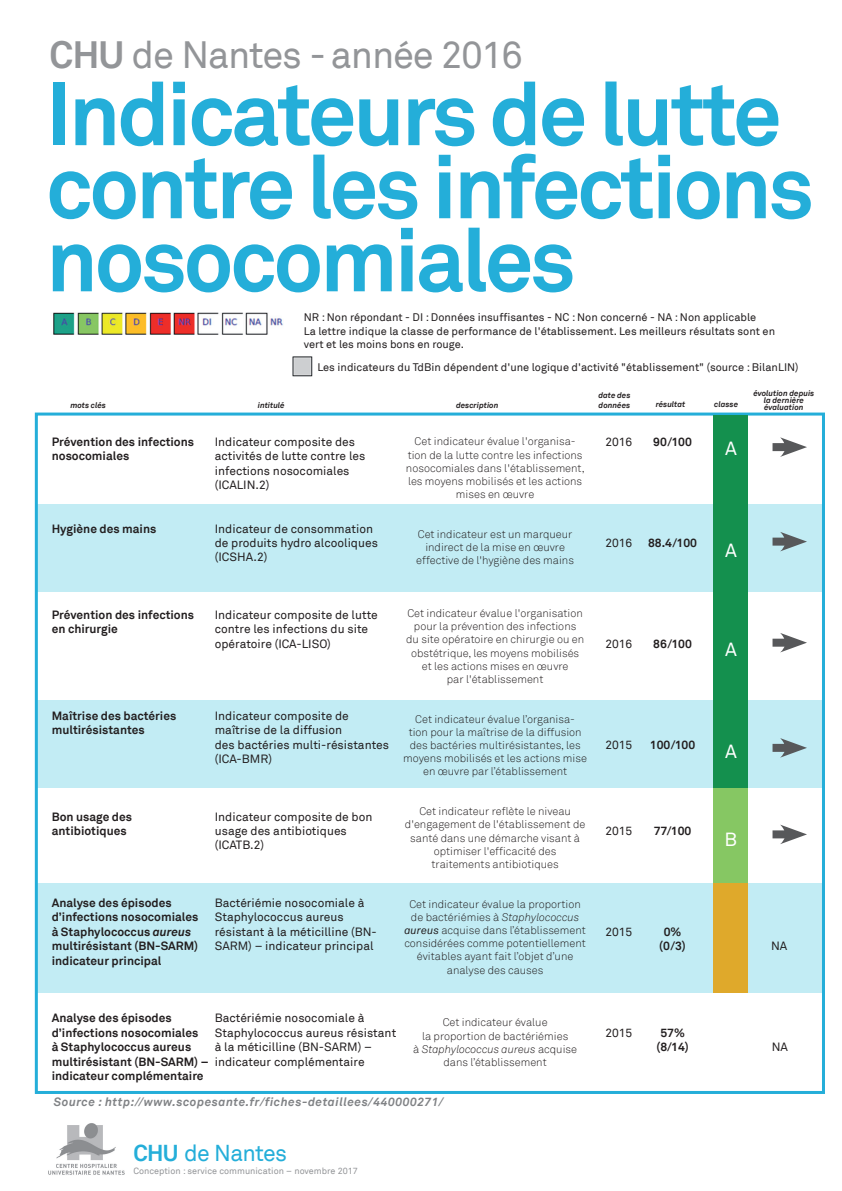
<style>
.page{position:relative;width:842px;height:1191px;background:#fff}
.page>*{position:absolute;margin:0;border:0;box-sizing:border-box;transform-origin:0 0}
.t1{font:700 88px/73px "Akkurat";letter-spacing:-.04em;color:#24aed9}
.t2{font:38px "Akkurat";letter-spacing:-.03em;color:#939598}
.t3{font:23px "Akkurat";letter-spacing:-.03em;color:#24aed9}
.t4{font:19px "Akkurat";color:#fff}
.t5{font:12px/14.4px "Akkurat";color:#231f20}
.t6{font:700 12px/14.4px "Akkurat";color:#231f20}
.t7{font:italic 700 12px "Akkurat";letter-spacing:.04em;color:#808285}
.t8{font:300 11px/13.2px "Akkurat";color:#231f20;text-align:center}
.t9{font:11px/13.2px "Akkurat";color:#231f20}
.t10{font:9px "Akkurat";color:#939598}
.t11{font:italic 700 8px/7px "Akkurat";color:#231f20}
.s1{font-weight:700}
.s2{font-style:italic}
.s3{font-weight:400;font-style:italic}
</style>
<div class="page">
<img style="left:48px;top:1123px;width:77px;height:52px">
<div style="left:37px;top:504px;width:788px;height:88px;background:#c2ecf4"></div>
<div style="left:36px;top:883px;width:789px;height:110px;background:#c2ecf4"></div>
<div style="left:36px;top:700px;width:789px;height:88px;background:#c2ecf4"></div>
<div style="left:35px;top:412px;width:790px;height:682px;border:3px solid #24aed9"></div>
<div style="left:714px;top:415px;width:34px;height:89px;background:#14904e"></div>
<div style="left:714px;top:504px;width:34px;height:88px;background:#14904e"></div>
<div style="left:714px;top:592px;width:34px;height:108px;background:#14904e"></div>
<div style="left:714px;top:700px;width:34px;height:88px;background:#14904e"></div>
<div style="left:714px;top:788px;width:34px;height:95px;background:#86c763"></div>
<div style="left:714px;top:883px;width:34px;height:110px;background:#dfa92b"></div>
<div style="left:772px;top:443px;width:19px;height:8px;background:#57585a"></div>
<svg style="left:780px;top:437px;width:27px;height:20px"></svg>
<div style="left:772px;top:537px;width:19px;height:8px;background:#57585a"></div>
<svg style="left:780px;top:532px;width:27px;height:19px"></svg>
<div style="left:772px;top:638px;width:19px;height:8px;background:#57585a"></div>
<svg style="left:780px;top:633px;width:27px;height:19px"></svg>
<div style="left:772px;top:744px;width:19px;height:8px;background:#57585a"></div>
<svg style="left:780px;top:738px;width:27px;height:19px"></svg>
<div style="left:772px;top:830px;width:19px;height:8px;background:#57585a"></div>
<svg style="left:780px;top:824px;width:27px;height:20px"></svg>
<img style="left:53px;top:312px;width:230px;height:23px">
<img style="left:292px;top:356px;width:21px;height:21px">
<h2 class="t2" style="left:50px;top:32px;width:475px"><span class="s1">CHU</span> de Nantes - année 2016</h2>
<h1 class="t1" style="left:46px;top:78px;width:770px">Indicateurs de lutte contre les infections nosocomiales</h1>
<p class="t9" style="left:304px;top:311px;width:473px">NR : Non répondant - DI : Données insuffisantes - NC : Non concerné - NA : Non applicable<br>La lettre indique la classe de performance de l'établissement. Les meilleurs résultats sont en vert et les moins bons en rouge.</p>
<p class="t9" style="left:317px;top:361px;width:483px">Les indicateurs du TdBin dépendent d'une logique d'activité "établissement" (source : BilanLIN)</p>
<p class="t11" style="left:70px;top:402px;width:37px">mots clés</p>
<p class="t11" style="left:258px;top:402px;width:28px">intitulé</p>
<p class="t11" style="left:456px;top:401px;width:44px">description</p>
<p class="t11" style="left:598px;top:390px;width:34px;line-height:9.6px">date des données</p>
<p class="t11" style="left:656px;top:401px;width:31px">résultat</p>
<p class="t11" style="left:714px;top:400px;width:25px">classe</p>
<p class="t11" style="left:753px;top:390px;width:63px;text-align:center">évolution depuis la dernière évaluation</p>
<p class="t6" style="left:52px;top:435px;width:144px">Prévention des infections nosocomiales</p>
<p class="t6" style="left:52px;top:521px;width:106px">Hygiène des mains</p>
<p class="t5" style="left:215px;top:435px;width:152px">Indicateur composite des activités de lutte contre les infections nosocomiales (ICALIN.2)</p>
<p class="t5" style="left:215px;top:521px;width:165px">Indicateur de consommation de produits hydro alcooliques (ICSHA.2)</p>
<p class="t8" style="left:406px;top:435px;width:180px">Cet indicateur évalue l'organisa&shy;tion de la lutte contre les infections nosocomiales dans l'établissement, les moyens mobilisés et les actions mises en œuvre</p>
<p class="t8" style="left:416px;top:527px;width:159px">Cet indicateur est un marqueur indirect de la mise en œuvre effective de l'hygiène des mains</p>
<p class="t6" style="left:52px;top:607px;width:144px">Prévention des infections en chirurgie</p>
<p class="t6" style="left:52px;top:708px;width:126px">Maîtrise des bactéries multirésistantes</p>
<p class="t6" style="left:52px;top:809px;width:82px">Bon usage des antibiotiques</p>
<p class="t6" style="left:52px;top:895px;width:148px">Analyse des épisodes d’infections nosocomiales à Staphylococcus <span class="s2">aureus </span>multirésistant (BN-SARM) indicateur principal</p>
<p class="t5" style="left:215px;top:608px;width:164px">Indicateur composite de lutte contre les infections du site opératoire (ICA-LISO)</p>
<p class="t5" style="left:215px;top:708px;width:176px">Indicateur composite de maîtrise de la diffusion<br>des bactéries multi-résistantes (ICA-BMR)</p>
<p class="t5" style="left:215px;top:809px;width:159px">Indicateur composite de bon usage des antibiotiques (ICATB.2)</p>
<p class="t5" style="left:215px;top:896px;width:163px">Bactériémie nosocomiale à<br>Staphylococcus aureus résistant à la méticilline (BN-<br>SARM) – indicateur principal</p>
<p class="t8" style="left:406px;top:607px;width:179px">Cet indicateur évalue l'organisation pour la prévention des infections du site opératoire en chirurgie ou en obstétrique, les moyens mobilisés et les actions mises en œuvre<br>par l'établissement</p>
<p class="t8" style="left:403px;top:712px;width:185px">Cet indicateur évalue l’organisa-<br>tion pour la maîtrise de la diffusion des bactéries multirésistantes, les moyens mobilisés et les actions mise en œuvre par l’établissement</p>
<p class="t8" style="left:405px;top:805px;width:182px">Cet indicateur reflète le niveau d'engagement de l'établissement de santé dans une démarche visant à optimiser l'efficacité des traitements antibiotiques</p>
<p class="t8" style="left:404px;top:897px;width:183px">Cet indicateur évalue la proportion de bactériémies à <span class="s2">Staphylococcus </span><span class="s3">aureus</span> acquise dans l’établissement considérées comme potentiellement évitables ayant fait l’objet d’une analyse des causes</p>
<p class="t6" style="left:52px;top:1011px;width:158px">Analyse des épisodes d’infections nosocomiales<br>à Staphylococcus aureus multirésistant (BN-SARM) – indicateur complémentaire</p>
<p class="t5" style="left:215px;top:1011px;width:183px">Bactériémie nosocomiale à<br>Staphylococcus aureus résistant à la méticilline (BN-SARM) – indicateur complémentaire</p>
<p class="t7" style="left:54px;top:1094px;width:391px">Source : http://www.scopesante.fr/fiches-detaillees/440000271/</p>
<p class="t8" style="left:413px;top:1016px;width:166px">Cet indicateur évalue<br>la proportion de bactériémies<br>à <span class="s2">Staphylococcus aureus</span> acquise dans l’établissement</p>
<h3 class="t3" style="left:133px;top:1139px;width:155px"><span class="s1">CHU</span> de Nantes</h3>
<p class="t10" style="left:133px;top:1165px;width:226px">Conception : service communication – novembre 2017</p>
<p class="t5" style="left:605px;top:435px;width:28px">2016</p>
<p class="t6" style="left:653px;top:435px;width:40px">90/100</p>
<p class="t5" style="left:605px;top:536px;width:28px">2016</p>
<p class="t6" style="left:648px;top:535px;width:50px">88.4/100</p>
<p class="t5" style="left:605px;top:636px;width:28px">2016</p>
<p class="t6" style="left:653px;top:636px;width:40px">86/100</p>
<p class="t5" style="left:605px;top:737px;width:28px">2015</p>
<p class="t6" style="left:650px;top:737px;width:47px">100/100</p>
<p class="t5" style="left:605px;top:824px;width:28px">2015</p>
<p class="t6" style="left:654px;top:823px;width:39px">77/100</p>
<p class="t5" style="left:605px;top:924px;width:28px">2015</p>
<p class="t6" style="left:659px;top:924px;width:28px;text-align:center">0% (0/3)</p>
<p class="t5" style="left:605px;top:1025px;width:28px">2015</p>
<p class="t6" style="left:656px;top:1025px;width:34px;text-align:center">57% (8/14)</p>
<h3 class="t4" style="left:725px;top:437px;width:13px">A</h3>
<h3 class="t4" style="left:725px;top:539px;width:13px">A</h3>
<h3 class="t4" style="left:725px;top:638px;width:13px">A</h3>
<h3 class="t4" style="left:725px;top:740px;width:13px">A</h3>
<h3 class="t4" style="left:724px;top:828px;width:14px">B</h3>
<p class="t5" style="left:771px;top:938px;width:18px">NA</p>
<p class="t5" style="left:772px;top:1039px;width:18px">NA</p>
</div>
